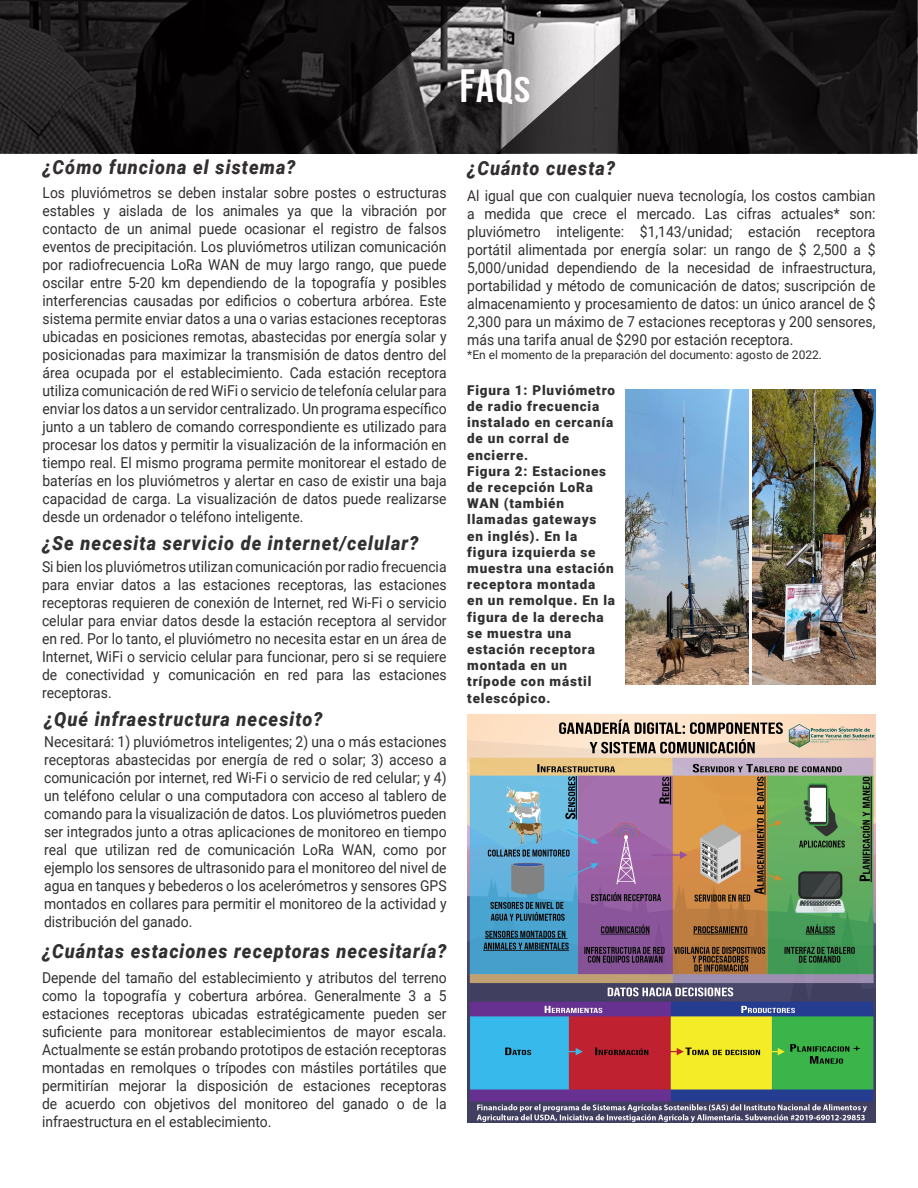
<style>
.page{position:relative;width:918px;height:1188px;background:#fff}
.page>*{position:absolute;margin:0;border:0;box-sizing:border-box;transform-origin:0 0}
.t1{font:700 46.8px "Bebas Neue";color:#fff;scale:.93 1}
.t2{font:italic 900 19.5px "Roboto";letter-spacing:.06em;color:#312f30;scale:.93 1}
.t3{font:15px/18px "Roboto";color:#312f30;text-align:justify;scale:.93 1}
.t4{font:900 13.5px/16.2px "Roboto";letter-spacing:.06em;color:#312f30}
.Footnote{font:12px "Roboto";color:#312f30}
.s1{font-size:35.55px}
</style>
<div class="page">
<img style="left:626px;top:389px;width:123px;height:296px">
<img style="left:752px;top:389px;width:123px;height:296px">
<img style="left:467px;top:715px;width:408px;height:408px">
<svg style="left:0;top:0;width:917px;height:154px;background:#272526"></svg>
<p class="t1" style="left:460px;top:60px;width:77px">FAQ<span class="s1">s</span></p>
<h2 class="t2" style="left:43px;top:154px;width:274px">¿Cómo funciona el sistema?</h2>
<p class="t3" style="left:43px;top:183px;width:436px">Los pluviómetros se deben instalar sobre postes o estructuras estables y aislada de los animales ya que la vibración por contacto de un animal puede ocasionar el registro de falsos eventos de precipitación. Los pluviómetros utilizan comunicación por radiofrecuencia LoRa WAN de muy largo rango, que puede oscilar entre 5-20 km dependiendo de la topografía y posibles interferencias causadas por edificios o cobertura arbórea. Este sistema permite enviar datos a una o varias estaciones receptoras ubicadas en posiciones remotas, abastecidas por energía solar y posicionadas para maximizar la transmisión de datos dentro del área ocupada por el establecimiento. Cada estación receptora utiliza comunicación de red WiFi o servicio de telefonía celular para enviar los datos a un servidor centralizado. Un programa específico junto a un tablero de comando correspondiente es utilizado para procesar los datos y permitir la visualización de la información en tiempo real. El mismo programa permite monitorear el estado de baterías en los pluviómetros y alertar en caso de existir una baja capacidad de carga. La visualización de datos puede realizarse desde un ordenador o teléfono inteligente.</p>
<h2 class="t2" style="left:42px;top:529px;width:406px">¿Se necesita servicio de internet/celular?</h2>
<p class="t3" style="left:42px;top:557px;width:437px">Si bien los pluviómetros utilizan comunicación por radio frecuencia para enviar datos a las estaciones receptoras, las estaciones receptoras requieren de conexión de Internet, red Wi-Fi o servicio celular para enviar datos desde la estación receptora al servidor en red. Por lo tanto, el pluviómetro no necesita estar en un área de Internet, WiFi o servicio celular para funcionar, pero si se requiere de conectividad y comunicación en red para las estaciones receptoras.</p>
<h2 class="t2" style="left:44px;top:705px;width:301px">¿Qué infraestructura necesito?</h2>
<p class="t3" style="left:44px;top:733px;width:434px">Necesitará: 1) pluviómetros inteligentes; 2) una o más estaciones receptoras abastecidas por energía de red o solar; 3) acceso a comunicación por internet, red Wi-Fi o servicio de red celular; y 4) un teléfono celular o una computadora con acceso al tablero de comando para la visualización de datos. Los pluviómetros pueden ser integrados junto a otras aplicaciones de monitoreo en tiempo real que utilizan red de comunicación LoRa WAN, como por ejemplo los sensores de ultrasonido para el monitoreo del nivel de agua en tanques y bebederos o los acelerómetros y sensores GPS montados en collares para permitir el monitoreo de la actividad y distribución del ganado.</p>
<h2 class="t2" style="left:42px;top:937px;width:437px">¿Cuántas estaciones receptoras necesitaría?</h2>
<p class="t3" style="left:42px;top:968px;width:437px">Depende del tamaño del establecimiento y atributos del terreno como la topografía y cobertura arbórea. Generalmente 3 a 5 estaciones receptoras ubicadas estratégicamente pueden ser suficiente para monitorear establecimientos de mayor escala.<br>Actualmente se están probando prototipos de estación receptoras montadas en remolques o trípodes con mástiles portátiles que permitirían mejorar la disposición de estaciones receptoras de acuerdo con objetivos del monitoreo del ganado o de la infraestructura en el establecimiento.</p>
<h2 class="t2" style="left:467px;top:155px;width:160px">¿Cuánto cuesta?</h2>
<p class="t3" style="left:467px;top:186px;width:441px">Al igual que con cualquier nueva tecnología, los costos cambian a medida que crece el mercado. Las cifras actuales* son: pluviómetro inteligente: $1,143/unidad; estación receptora portátil alimentada por energía solar: un rango de $ 2,500 a $ 5,000/unidad dependiendo de la necesidad de infraestructura, portabilidad y método de comunicación de datos; suscripción de almacenamiento y procesamiento de datos: un único arancel de $ 2,300 para un máximo de 7 estaciones receptoras y 200 sensores, más una tarifa anual de $290 por estación receptora.</p>
<p class="Footnote" style="left:467px;top:346px;width:356px">*En el momento de la preparación del documento: agosto de 2022.</p>
<h2 class="t4" style="left:467px;top:381px;width:149px">Figura 1: Pluviómetro de radio frecuencia instalado en cercanía de un corral de encierre.</h2>
<p class="t4" style="left:467px;top:462px;width:149px">Figura 2: Estaciones de recepción LoRa<br>WAN (también llamadas gateways en inglés). En la figura izquierda se muestra una estación receptora montada<br>en un remolque. En la figura de la derecha se muestra una estación receptora montada en un trípode con mástil telescópico.</p>
</div>
